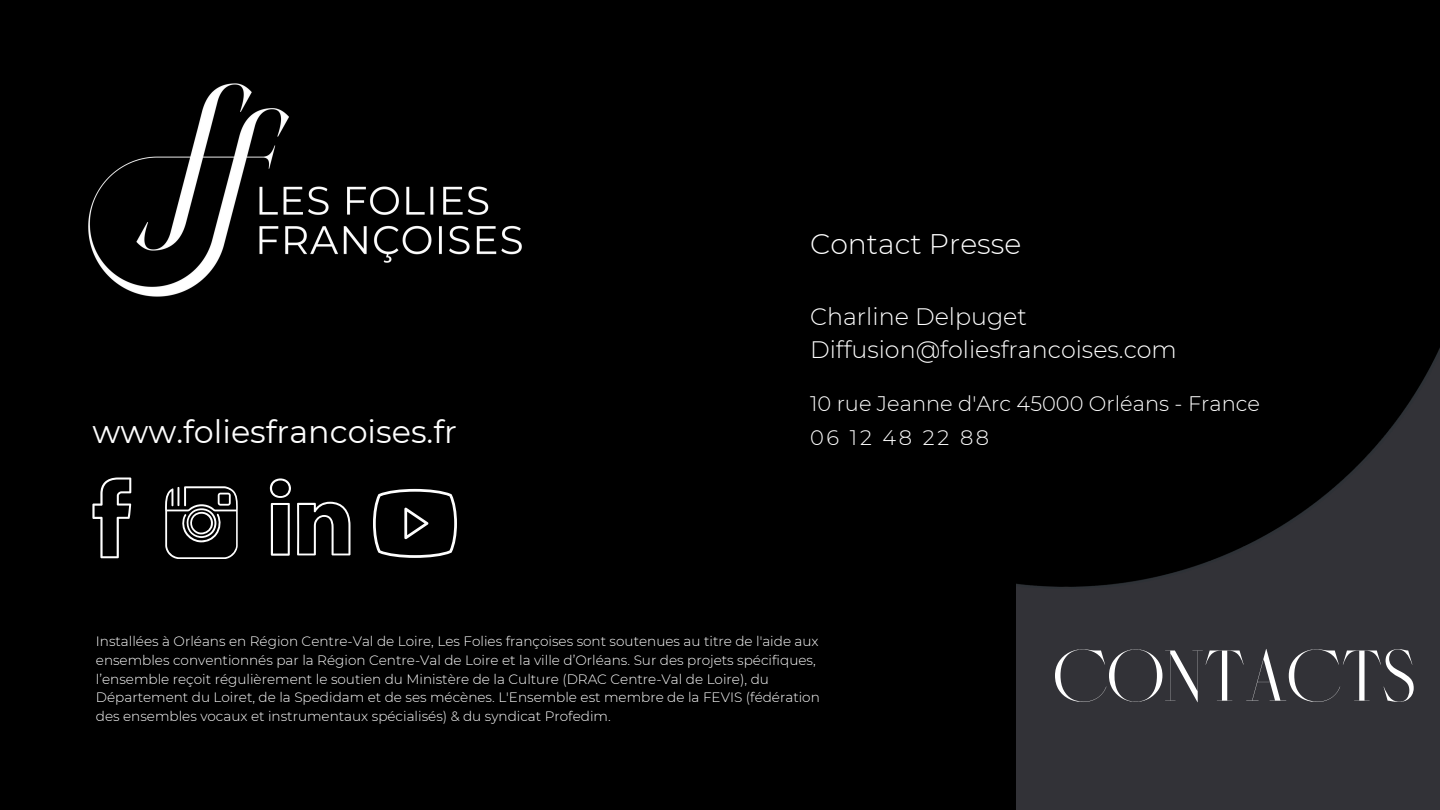
<style>
.page{position:relative;width:1440px;height:810px;background:#000}
.page>*{position:absolute;margin:0;border:0;box-sizing:border-box;transform-origin:0 0}
.t1{font:77.7px "Masque Hairline";color:#fff}
.t2{font:31.9px "Montserrat";color:#fefefe}
.t3{font:300 28.3px "Montserrat";color:#fff}
.t4{font:300 23.8px/33px "Montserrat";color:#fff}
.t5{font:300 21px "Montserrat";color:#fff}
.t6{font:300 13.6px/18.8px "Montserrat";color:#fff}
</style>
<div class="page">
<svg style="left:92px;top:478px;width:39px;height:80px"></svg>
<svg style="left:165px;top:486px;width:73px;height:73px"></svg>
<svg style="left:270px;top:478px;width:21px;height:78px"></svg>
<svg style="left:297px;top:502px;width:54px;height:53px"></svg>
<svg style="left:373px;top:489px;width:84px;height:69px"></svg>
<img style="left:88px;top:83px;width:434px;height:214px">
<img style="left:1016px;top:348px;width:424px;height:462px">
<h2 class="t3" style="left:810px;top:227px;width:213px">Contact Presse</h2>
<p class="t4" style="left:810px;top:300px;width:368px">Charline Delpuget<br>Diffusion@foliesfrancoises.com</p>
<p class="t5" style="left:810px;top:391px;width:452px">10 rue Jeanne d'Arc 45000 Orléans - France</p>
<h5 class="t2" style="left:92px;top:412px;width:366px">www.foliesfrancoises.fr</h5>
<p class="t5" style="left:810px;top:425px;width:181px">06 12 48 22 88</p>
<p class="t6" style="left:96px;top:632px;width:726px">Installées à Orléans en Région Centre-Val de Loire, Les Folies françoises sont soutenues au titre de l'aide aux ensembles conventionnés par la Région Centre-Val de Loire et la ville d’Orléans. Sur des projets spécifiques, l’ensemble reçoit régulièrement le soutien du Ministère de la Culture (DRAC Centre-Val de Loire), du Département du Loiret, de la Spedidam et de ses mécènes. L'Ensemble est membre de la FEVIS (fédération des ensembles vocaux et instrumentaux spécialisés) &amp; du syndicat Profedim.</p>
<h3 class="t1" style="left:1054px;top:641px;width:363px">CONTACTS</h3>
</div>
